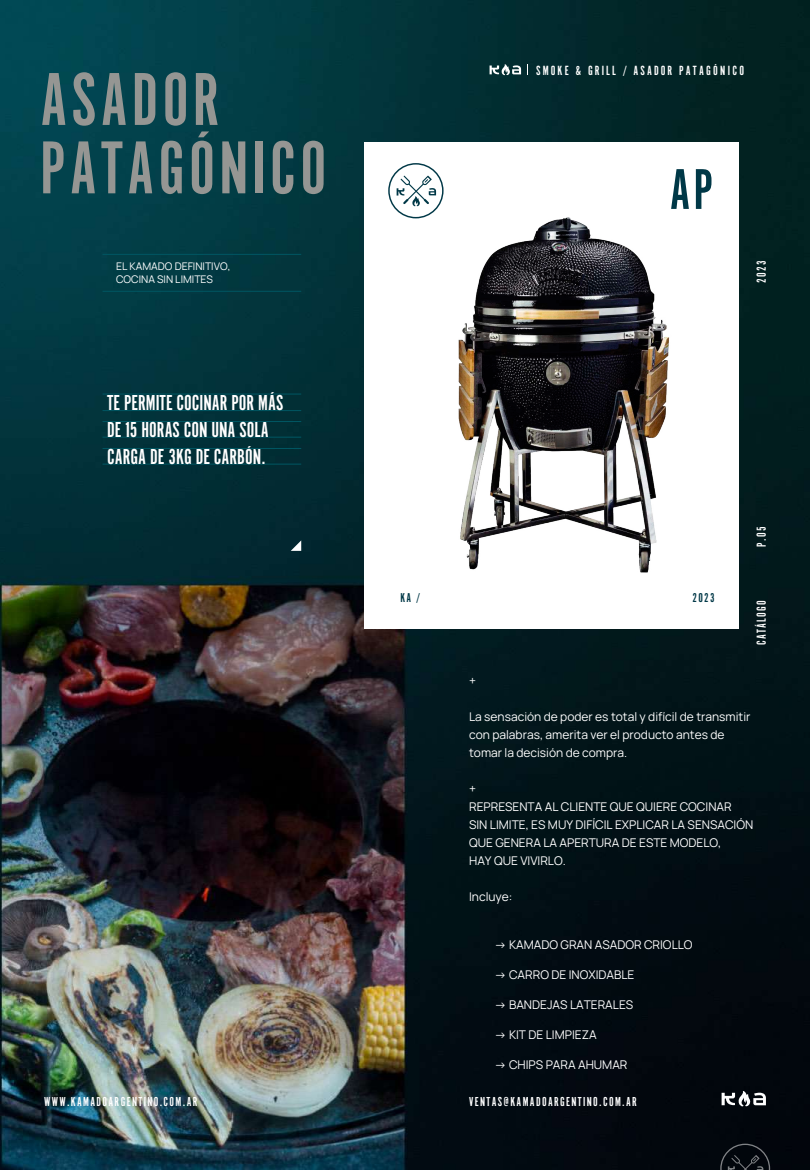
<style>
.page{position:relative;width:810px;height:1170px;background:#fff}
.page>*{position:absolute;margin:0;border:0;box-sizing:border-box;transform-origin:0 0}
.t1{font:77.85px/68.4px "Alternate Got No 1 D";letter-spacing:.05em;color:#959693}
.t2{font:59.7px "Alternate Got No 1 D";color:#003847}
.t3{font:22.5px/27px "Alternate Got No 1 D";color:#fff}
.t4{font:13.88px "Alternate Got No 1 D";letter-spacing:.15em;color:#fff}
.t5{font:13.5px "Alternate Got No 1 D";letter-spacing:.1em;color:#fff}
.t6{font:13.35px "Alternate Got No 1 D";letter-spacing:.1em;color:#003847}
.t7{font:200 12px/18px "Manrope";color:#fff}
.t8{font:200 10.5px/13.5px "Manrope";color:#fff}
</style>
<div class="page">
<img style="left:0;top:0;width:810px;height:1170px">
<svg style="left:291px;top:540px;width:10px;height:11px"></svg>
<hr style="left:103px;top:291px;width:198px;height:1px;background:#005763">
<hr style="left:103px;top:254px;width:198px;height:1px;background:#005763">
<svg style="left:722px;top:1091px;width:44px;height:15px"></svg>
<hr style="left:103px;top:464px;width:198px;height:1px;background:#005763">
<hr style="left:103px;top:448px;width:198px;height:1px;background:#005763">
<hr style="left:103px;top:437px;width:198px;height:1px;background:#005763">
<hr style="left:103px;top:421px;width:198px;height:1px;background:#005763">
<hr style="left:103px;top:410px;width:198px;height:1px;background:#005763">
<hr style="left:103px;top:394px;width:198px;height:1px;background:#005763">
<svg style="left:720px;top:1144px;width:50px;height:26px"></svg>
<svg style="left:490px;top:64px;width:31px;height:11px"></svg>
<div style="left:365px;top:142px;width:374px;height:486px;background:#fff"></div>
<img style="left:412px;top:217px;width:257px;height:356px">
<svg style="left:388px;top:163px;width:56px;height:55px"></svg>
<h1 class="t1" style="left:40px;top:65px;width:288px">ASADOR<br>PATAGÓNICO</h1>
<p class="t8" style="left:116px;top:259px;width:116px">EL KAMADO DEFINITIVO,<br>COCINA SIN LIMITES</p>
<h3 class="t3" style="left:107px;top:389px;width:178px">TE PERMITE COCINAR POR MÁS<br>DE 15 HORAS CON UNA SOLA<br>CARGA DE 3KG DE CARBÓN.</h3>
<p class="t4" style="left:536px;top:63px;width:209px">SMOKE &amp; GRILL / ASADOR PATAGÓNICO</p>
<h2 class="t2" style="left:670px;top:159px;width:45px">AP</h2>
<p class="t5" style="left:755px;top:283px;width:24px;rotate:-90deg">2023</p>
<p class="t6" style="left:401px;top:591px;width:21px">KA /</p>
<p class="t6" style="left:693px;top:591px;width:24px">2023</p>
<p class="t5" style="left:755px;top:547px;width:22px;rotate:-90deg">P.05</p>
<p class="t5" style="left:755px;top:645px;width:47px;rotate:-90deg">CATÁLOGO</p>
<p class="t7" style="left:469px;top:671px;width:8px">+</p>
<p class="t7" style="left:469px;top:707px;width:283px">La sensación de poder es total y difícil de transmitir con palabras, amerita ver el producto antes de tomar la decisión de compra.</p>
<p class="t7" style="left:469px;top:779px;width:286px">+<br>REPRESENTA AL CLIENTE QUE QUIERE COCINAR<br>SIN LIMITE, ES MUY DIFÍCIL EXPLICAR LA SENSACIÓN<br>QUE GENERA LA APERTURA DE ESTE MODELO,<br>HAY QUE VIVIRLO.</p>
<p class="t7" style="left:469px;top:887px;width:45px">Incluye:</p>
<p class="t7" style="left:495px;top:935px;width:199px">-&gt; KAMADO GRAN ASADOR CRIOLLO</p>
<p class="t7" style="left:495px;top:965px;width:141px">-&gt; CARRO DE INOXIDABLE</p>
<p class="t7" style="left:495px;top:995px;width:140px">-&gt; BANDEJAS LATERALES</p>
<p class="t7" style="left:495px;top:1025px;width:104px">-&gt; KIT DE LIMPIEZA</p>
<p class="t7" style="left:495px;top:1055px;width:134px">-&gt; CHIPS PARA AHUMAR</p>
<p class="t5" style="left:44px;top:1095px;width:155px">WWW.KAMADOARGENTINO.COM.AR</p>
<p class="t5" style="left:469px;top:1095px;width:169px">VENTAS@KAMADOARGENTINO.COM.AR</p>
</div>
